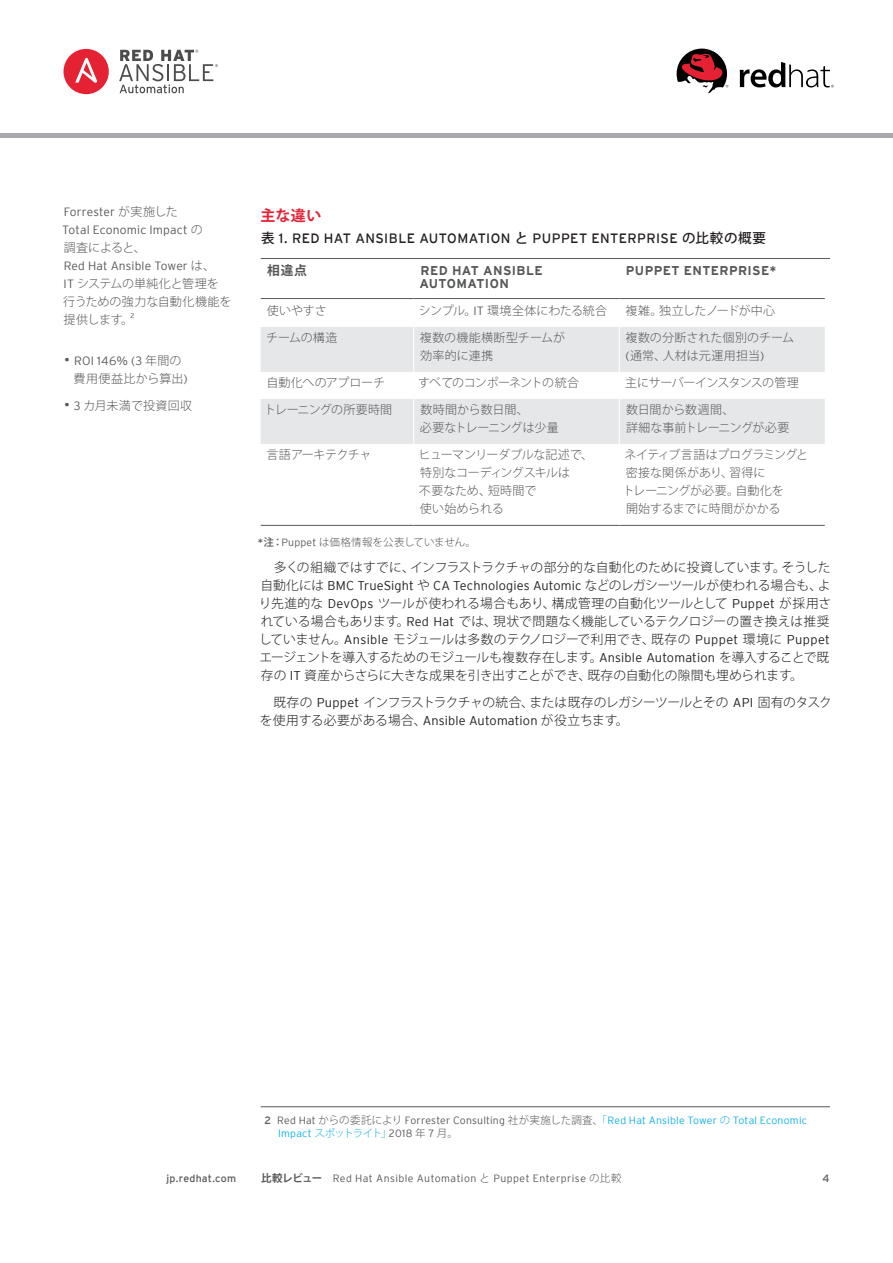
<style>
.page{position:relative;width:893px;height:1263px;background:#fff}
.page>*{position:absolute;margin:0;border:0;box-sizing:border-box;transform-origin:0 0}
.Main_-_Subhead_1{font:700 15px "Koz Go Pro";color:#e52233}
.Main_-_Table_Name{font:13.5px "Interstate";letter-spacing:.03em;color:#231f20}
.Main_-_Body{font:300 12.75px/18px "Koz Go Pro";letter-spacing:-.01em;color:#231f20}
.Main_-_Table_Subhead{font:700 12.75px/13.5px "Interstate";letter-spacing:.03em;color:#57585a}
.Main_-_Table_Subhead-2{font:700 12.75px "Koz Go Pro";color:#57585a}
.Main_-_Table_Body__l{font:300 12px/18px "Koz Go Pro";letter-spacing:-.005em;color:#57585a}
.Sidebar_-_Body__left{font:300 12px/18px "Interstate";letter-spacing:.015em;color:#57585a}
.Main_-_Table_Body__l-2{font:300 12px/18px "Koz Go Pro";letter-spacing:.025em;color:#57585a}
.Main_-_Table_Body__l-3{font:300 12px/18px "Koz Go Pro";letter-spacing:.02em;color:#57585a}
.Main_-_Table_Body__l-4{font:300 12px "Koz Go Pro";letter-spacing:-.045em;color:#57585a}
.Main_-_Table_Body__l-5{font:300 12px "Koz Go Pro";letter-spacing:-.055em;color:#57585a}
.Main_-_Table_Body__l-6{font:300 12px "Koz Go Pro";letter-spacing:.015em;color:#57585a}
.Main_-_Table_Body__l-7{font:300 12px "Koz Go Pro";letter-spacing:-.025em;color:#57585a}
.Main_-_Table_Body__l-8{font:300 12px "Koz Go Pro";letter-spacing:-.035em;color:#57585a}
.Main_-_Footnote{font:300 10.5px/13.5px "Interstate";letter-spacing:.02em;color:#13b1e8}
.t1{font:300 10.5px "Interstate";letter-spacing:.045em;color:#57585a}
.Main_-_Footnote__add{font:300 10.5px "Koz Go Pro";letter-spacing:-.005em;color:#57585a}
.t2{font:10.5px "Interstate";letter-spacing:.02em;color:#57585a}
.Sidebar_-_Body__left-2{font:300 7.05px "Interstate";color:#57585a}
.s1{font-family:"Koz Go Pro"}
.s2{font-family:"Interstate";font-weight:400}
.s3{font-family:"Interstate"}
.s4{font-family:"Koz Go Pro";font-weight:500}
.s5{font-weight:500}
.s6{font-weight:400;color:#57585a}
.s7{color:#57585a}
.s8{font-family:"Koz Go Pro";color:#57585a}
.s9{font-family:"Koz Go Pro";font-weight:700}
</style>
<div class="page">
<hr style="left:261px;top:258px;width:569px;height:1px;background:#57585a">
<svg style="left:261px;top:327px;width:564px;height:117px;fill:#e6e7e9"></svg>
<hr style="left:261px;top:298px;width:153px;height:1px;background:#57585a">
<hr style="left:414px;top:298px;width:205px;height:1px;background:#57585a">
<hr style="left:619px;top:298px;width:206px;height:1px;background:#57585a">
<hr style="left:261px;top:525px;width:153px;height:1px;background:#57585a">
<hr style="left:414px;top:525px;width:205px;height:1px;background:#57585a">
<hr style="left:619px;top:525px;width:206px;height:1px;background:#57585a">
<hr style="left:413px;top:327px;width:1px;height:45px;background:#fff">
<hr style="left:619px;top:327px;width:1px;height:45px;background:#fff">
<svg style="left:413px;top:372px;width:1px;height:27px"></svg>
<svg style="left:619px;top:372px;width:1px;height:27px"></svg>
<hr style="left:413px;top:399px;width:1px;height:45px;background:#fff">
<hr style="left:619px;top:399px;width:1px;height:45px;background:#fff">
<hr style="left:261px;top:1106px;width:569px;height:1px;background:#57585a">
<svg style="left:740px;top:62px;width:94px;height:25px"></svg>
<svg style="left:677px;top:49px;width:51px;height:45px"></svg>
<svg style="left:119px;top:50px;width:99px;height:43px"></svg>
<div style="left:64px;top:49px;width:45px;height:45px;background:#e52233;border-radius:50%"></div>
<svg style="left:75px;top:58px;width:22px;height:25px"></svg>
<hr style="left:0;top:133px;width:893px;height:4px;background:#a8a9ad">
<p class="Sidebar_-_Body__left" style="left:62px;top:203px;width:171px">Forrester <span class="s1">が実施した<br></span>Total Economic Impact <span class="s1">の<br>調査によると、<br></span>Red Hat Ansible Tower <span class="s1">は、<br></span>IT <span class="s1">システムの単純化と管理を行うための強力な自動化機能を提供します。</span></p>
<p class="Sidebar_-_Body__left-2" style="left:130px;top:312px;width:5px">2</p>
<p class="Main_-_Table_Body__l-2" style="left:74px;top:351px;width:116px;text-indent:-9px"><span class="s2">•</span> <span class="s3">ROI 146% (3</span> 年間の費用便益比から算出<span class="s3">)</span></p>
<p class="Main_-_Table_Body__l-6" style="left:64px;top:397px;width:129px"><span class="s2">•</span> <span class="s3">3</span> カ月未満で投資回収</p>
<p class="Main_-_Subhead_1" style="left:261px;top:205px;width:62px">主な違い</p>
<p class="Main_-_Table_Name" style="left:261px;top:231px;width:506px"><span class="s4">表</span> 1. RED HAT ANSIBLE AUTOMATION <span class="s4">と</span> PUPPET ENTERPRISE <span class="s4">の比較の概要</span></p>
<p class="Main_-_Table_Subhead-2" style="left:267px;top:262px;width:41px">相違点</p>
<p class="Main_-_Table_Subhead" style="left:419px;top:263px;width:125px">RED HAT ANSIBLE<br>AUTOMATION</p>
<p class="Main_-_Table_Subhead" style="left:626px;top:263px;width:152px">PUPPET ENTERPRISE*</p>
<p class="Main_-_Table_Body__l" style="left:267px;top:302px;width:62px">使いやすさ</p>
<p class="Main_-_Table_Body__l" style="left:419px;top:302px;width:190px">シンプル。<span class="s3">IT</span> 環境全体にわたる統合</p>
<p class="Main_-_Table_Body__l" style="left:625px;top:302px;width:151px">複雑。独立したノードが中心</p>
<p class="Main_-_Table_Body__l" style="left:266px;top:329px;width:73px">チームの構造</p>
<p class="Main_-_Table_Body__l-3" style="left:420px;top:329px;width:147px">複数の機能横断型チームが効率的に連携</p>
<p class="Main_-_Table_Body__l" style="left:625px;top:329px;width:170px">複数の分断された個別のチーム<span class="s3">(</span>通常、人材は元運用担当<span class="s3">)</span></p>
<p class="Main_-_Table_Body__l" style="left:266px;top:374px;width:120px">自動化へのアプローチ</p>
<p class="Main_-_Table_Body__l-5" style="left:418px;top:375px;width:162px">すべてのコンポーネントの統合</p>
<p class="Main_-_Table_Body__l-4" style="left:625px;top:375px;width:175px">主にサーバーインスタンスの管理</p>
<p class="Main_-_Table_Body__l-7" style="left:264px;top:402px;width:130px">トレーニングの所要時間</p>
<p class="Main_-_Table_Body__l" style="left:420px;top:401px;width:140px">数時間から数日間、<br>必要なトレーニングは少量</p>
<p class="Main_-_Table_Body__l" style="left:626px;top:401px;width:165px">数日間から数週間、<br>詳細な事前トレーニングが必要</p>
<p class="Main_-_Table_Body__l-8" style="left:266px;top:447px;width:107px">言語アーキテクチャ</p>
<p class="Main_-_Table_Body__l" style="left:419px;top:446px;width:176px">ヒューマンリーダブルな記述で、特別なコーディングスキルは<br>不要なため、短時間で<br>使い始められる</p>
<p class="Main_-_Table_Body__l" style="left:623px;top:446px;width:187px">ネイティブ言語はプログラミングと密接な関係があり、習得に<br>トレーニングが必要。自動化を<br>開始するまでに時間がかかる</p>
<p class="Main_-_Footnote__add" style="left:258px;top:535px;width:220px"><span class="s2">*</span><span class="s5">注：</span><span class="s3">Puppet</span> は価格情報を公表していません。</p>
<p class="Main_-_Body" style="left:259px;top:558px;width:574px;text-indent:15px">多くの組織ではすでに、インフラストラクチャの部分的な自動化のために投資しています。そうした自動化には <span class="s3">BMC TrueSight</span> や <span class="s3">CA Technologies Automic</span> などのレガシーツールが使われる場合も、より先進的な <span class="s3">DevOps</span> ツールが使われる場合もあり、構成管理の自動化ツールとして <span class="s3">Puppet</span> が採用されている場合もあります。<span class="s3">Red Hat</span> では、現状で問題なく機能しているテクノロジーの置き換えは推奨していません。<span class="s3">Ansible</span> モジュールは多数のテクノロジーで利用でき、既存の <span class="s3">Puppet</span> 環境に <span class="s3">Puppet</span>エージェントを導入するためのモジュールも複数存在します。<span class="s3">Ansible Automation</span> を導入することで既存の <span class="s3">IT</span> 資産からさらに大きな成果を引き出すことができ、既存の自動化の隙間も埋められます。</p>
<p class="Main_-_Body" style="left:260px;top:693px;width:574px;text-indent:14px">既存の <span class="s3">Puppet</span> インフラストラクチャの統合、または既存のレガシーツールとその <span class="s3">API</span> 固有のタスクを使用する必要がある場合、<span class="s3">Ansible Automation</span> が役立ちます。</p>
<p class="Main_-_Footnote" style="left:278px;top:1113px;width:531px;text-indent:-13px"><span class="s6">2</span> <span class="s7">Red Hat</span> <span class="s8">からの委託により</span> <span class="s7">Forrester Consulting</span> <span class="s8">社が実施した調査、</span><span class="s1">「</span>Red Hat Ansible Tower <span class="s1">の</span> Total Economic<br>Impact <span class="s1">スポットライト」</span><span class="s7">2018</span> <span class="s8">年</span> <span class="s7">7</span> <span class="s8">月。</span></p>
<p class="t2" style="left:167px;top:1172px;width:71px">jp.redhat.com</p>
<p class="t1" style="left:261px;top:1172px;width:362px"><span class="s9">比較レビュー</span> Red Hat Ansible Automation <span class="s1">と</span> Puppet Enterprise <span class="s1">の比較</span></p>
<p class="t2" style="left:823px;top:1172px;width:9px">4</p>
</div>
